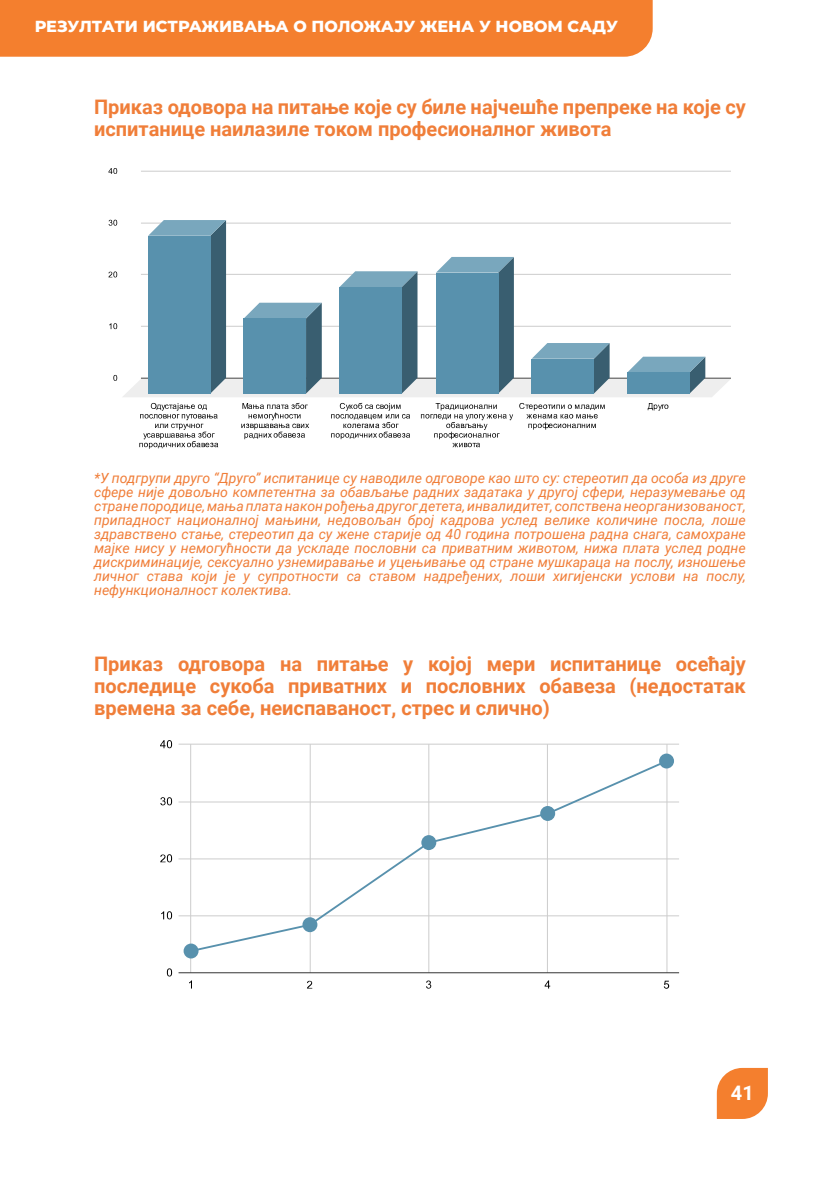
<style>
.page{position:relative;width:840px;height:1191px;background:#fff}
.page>*{position:absolute;margin:0;border:0;box-sizing:border-box;transform-origin:0 0}
.Paragraph_Style{font:700 20px/22px "Roboto";color:#f07e39}
.t1{font:700 20px "Roboto";color:#fff}
.t2{font:800 16px "Montserrat";color:#fff}
.Paragraph_Style-2{font:italic 14px/14px "Roboto";color:#f07e39;text-align:justify}
</style>
<div class="page">
<svg style="left:716px;top:1068px;width:51px;height:51px;background:#f58d46"></svg>
<div style="left:0;top:0;width:652px;height:57px;background:#f47f2e"></div>
<hr style="left:141px;top:171px;width:589px;height:1px;background:#ccc">
<svg style="left:108px;top:220px;width:622px;height:177px"></svg>
<svg style="left:108px;top:168px;width:9px;height:6px"></svg>
<svg style="left:139px;top:403px;width:79px;height:46px"></svg>
<svg style="left:241px;top:403px;width:68px;height:36px"></svg>
<svg style="left:331px;top:403px;width:79px;height:36px"></svg>
<svg style="left:420px;top:403px;width:93px;height:44px"></svg>
<svg style="left:519px;top:403px;width:85px;height:26px"></svg>
<svg style="left:647px;top:403px;width:21px;height:8px"></svg>
<hr style="left:190px;top:744px;width:1px;height:228px;background:#ccc">
<hr style="left:309px;top:744px;width:1px;height:228px;background:#ccc">
<hr style="left:428px;top:744px;width:1px;height:228px;background:#ccc">
<hr style="left:546px;top:744px;width:1px;height:228px;background:#ccc">
<hr style="left:666px;top:744px;width:1px;height:228px;background:#ccc">
<hr style="left:178px;top:972px;width:500px;height:1px;background:#333">
<hr style="left:178px;top:915px;width:500px;height:1px;background:#ccc">
<hr style="left:178px;top:858px;width:500px;height:1px;background:#ccc">
<hr style="left:178px;top:801px;width:500px;height:1px;background:#ccc">
<hr style="left:178px;top:743px;width:500px;height:1px;background:#ccc">
<svg style="left:189px;top:758px;width:479px;height:195px"></svg>
<div style="left:183px;top:943px;width:15px;height:15px;background:#5891ad;border-radius:50%"></div>
<div style="left:302px;top:917px;width:15px;height:15px;background:#5891ad;border-radius:50%"></div>
<div style="left:421px;top:835px;width:15px;height:15px;background:#5891ad;border-radius:50%"></div>
<div style="left:540px;top:806px;width:15px;height:15px;background:#5891ad;border-radius:50%"></div>
<div style="left:658px;top:753px;width:15px;height:15px;background:#5891ad;border-radius:50%"></div>
<svg style="left:167px;top:968px;width:5px;height:8px"></svg>
<svg style="left:161px;top:911px;width:11px;height:8px"></svg>
<svg style="left:160px;top:854px;width:12px;height:8px"></svg>
<svg style="left:160px;top:797px;width:12px;height:8px"></svg>
<svg style="left:160px;top:740px;width:12px;height:8px"></svg>
<svg style="left:189px;top:980px;width:3px;height:8px"></svg>
<svg style="left:307px;top:980px;width:5px;height:8px"></svg>
<svg style="left:426px;top:980px;width:5px;height:8px"></svg>
<svg style="left:544px;top:980px;width:6px;height:8px"></svg>
<svg style="left:663px;top:980px;width:5px;height:8px"></svg>
<p class="t2" style="left:35px;top:15px;width:584px">РЕЗУЛТАТИ ИСТРАЖИВАЊА О ПОЛОЖАЈУ ЖЕНА У НОВОМ САДУ</p>
<p class="Paragraph_Style" style="left:94px;top:95px;width:652px">Приказ одовора на питање које су биле најчешће препреке на које су испитанице наилазиле током професионалног живота</p>
<p class="Paragraph_Style-2" style="left:94px;top:470px;width:652px">*У подгрупи друго “Друго” испитанице су наводиле одговоре као што су: стереотип да особа из друге сфере није довољно компетентна за обављање радних задатака у другој сфери, неразумевање од стране породице, мања плата након рођења другог детета, инвалидитет, сопствена неорганизованост, припадност националној мањини, недовољан број кадрова услед велике количине посла, лоше здравствено стање, стереотип да су жене старије од 40 година потрошена радна снага, самохране мајке нису у немогућности да ускладе пословни са приватним животом, нижа плата услед родне дискриминације, сексуално узнемиравање и уцењивање од стране мушкараца на послу, изношење личног става који је у супротности са ставом надређених, лоши хигијенски услови на послу, нефункционалност колектива.</p>
<p class="Paragraph_Style" style="left:94px;top:652px;width:652px;text-align:justify">Приказ одговора на питање у којој мери испитанице осећају последице сукоба приватних и пословних обавеза (недостатак времена за себе, неиспаваност, стрес и слично)</p>
<h1 class="t1" style="left:730px;top:1079px;width:24px">41</h1>
</div>
